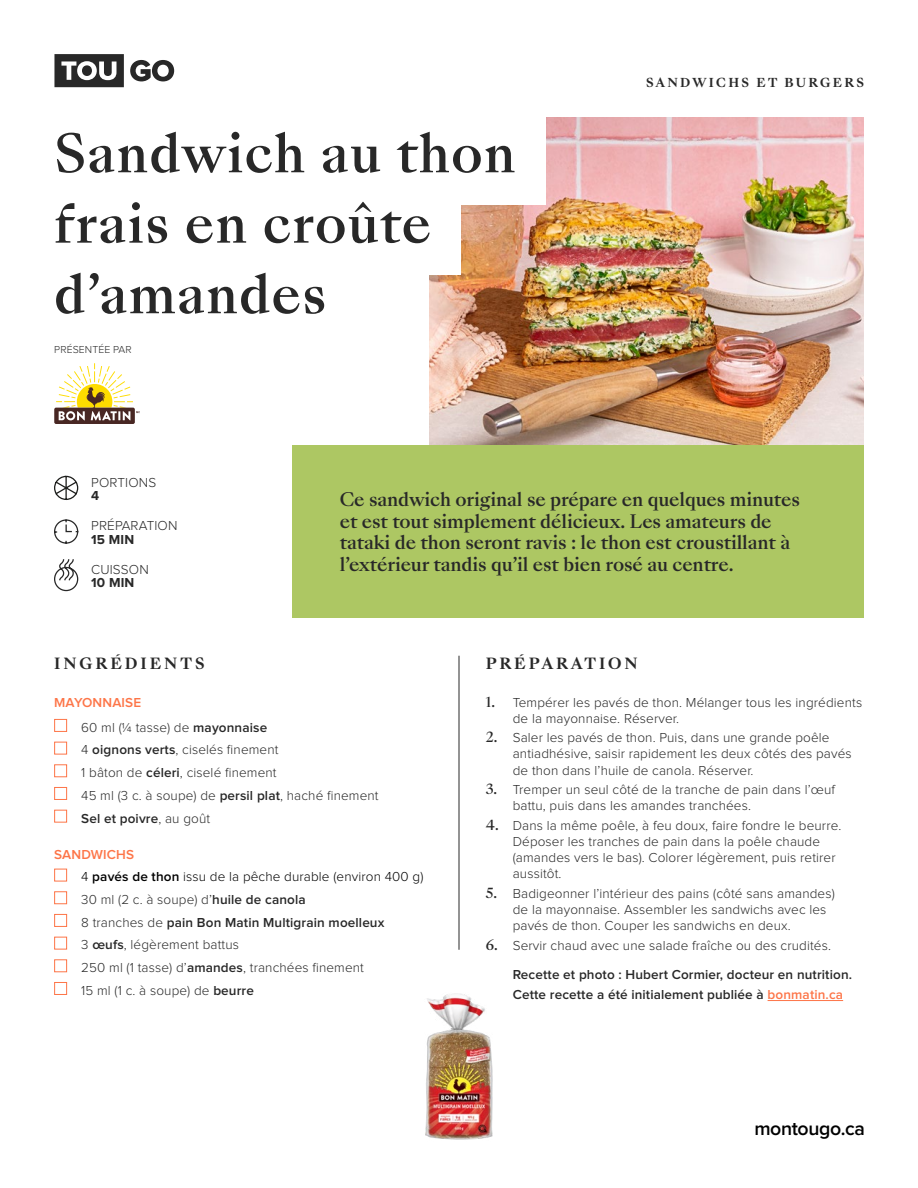
<style>
.page{position:relative;width:918px;height:1188px;background:#fff}
.page>*{position:absolute;margin:0;border:0;box-sizing:border-box;transform-origin:0 0}
.t1{font:500 51px/70.5px "Sang Bleu Kingdom";letter-spacing:.02em;color:#282828}
.t2{font:600 19.5px "Proxima Nova";letter-spacing:-.02em;color:#000}
.t3{font:500 18px/21.6px "Sang Bleu Kingdom";letter-spacing:-.01em;color:#282828}
.t4{font:700 15px "Sang Bleu Kingdom";letter-spacing:.2em;color:#282828}
.t5{font:300 13.5px/16.2px "Proxima Nova";letter-spacing:.01em;color:#282828}
.t6{font:600 13.5px/19.5px "Proxima Nova";letter-spacing:.01em;color:#282828}
.t7{font:700 13.5px "Proxima Nova";letter-spacing:.01em;color:#282828}
.t8{font:700 12px "Sang Bleu Kingdom";letter-spacing:.2em;color:#282828}
.t9{font:300 10.5px "Proxima Nova";letter-spacing:.01em;color:#282828}
.s1{font-weight:600;color:#fd7548}
.s2{font-weight:600}
.s3{color:#000}
.s4{font-weight:600;color:#000}
.s5{font-family:"Sang Bleu Kingdom";font-weight:500}
.s6{color:#fd7548}
</style>
<div class="page">
<img style="left:429px;top:117px;width:435px;height:328px">
<div style="left:54px;top:54px;width:70px;height:33px;background:#282828"></div>
<svg style="left:130px;top:60px;width:44px;height:21px"></svg>
<svg style="left:61px;top:61px;width:56px;height:19px"></svg>
<div style="left:292px;top:445px;width:572px;height:173px;background:#adc763"></div>
<hr style="left:768px;top:1000px;width:75px;height:1px;background:#fd7548">
<hr style="left:459px;top:656px;width:1px;height:294px;background:#282828">
<div style="left:54px;top:114px;width:492px;height:91px;background:#fff"></div>
<div style="left:54px;top:184px;width:407px;height:91px;background:#fff"></div>
<div style="left:54px;top:719px;width:13px;height:13px;border:1px solid #fd7548"></div>
<div style="left:54px;top:742px;width:13px;height:12px;border:1px solid #fd7548"></div>
<div style="left:54px;top:764px;width:13px;height:13px;border:1px solid #fd7548"></div>
<div style="left:54px;top:787px;width:13px;height:13px;border:1px solid #fd7548"></div>
<div style="left:54px;top:810px;width:13px;height:13px;border:1px solid #fd7548"></div>
<div style="left:54px;top:869px;width:13px;height:12px;border:1px solid #fd7548"></div>
<div style="left:54px;top:891px;width:13px;height:13px;border:1px solid #fd7548"></div>
<div style="left:54px;top:914px;width:13px;height:13px;border:1px solid #fd7548"></div>
<div style="left:54px;top:937px;width:13px;height:12px;border:1px solid #fd7548"></div>
<div style="left:54px;top:959px;width:13px;height:13px;border:1px solid #fd7548"></div>
<div style="left:54px;top:982px;width:13px;height:13px;border:1px solid #fd7548"></div>
<svg style="left:54px;top:476px;width:24px;height:24px"></svg>
<svg style="left:54px;top:519px;width:24px;height:25px"></svg>
<svg style="left:54px;top:559px;width:24px;height:32px"></svg>
<svg style="left:54px;top:363px;width:86px;height:61px"></svg>
<img style="left:425px;top:993px;width:68px;height:147px">
<h1 class="t1" style="left:54px;top:120px;width:463px">Sandwich au thon frais en croûte d’amandes</h1>
<p class="t9" style="left:54px;top:344px;width:79px">PRÉSENTÉE PAR</p>
<p class="t8" style="left:646px;top:74px;width:219px">SANDWICHS ET BURGERS</p>
<p class="t5" style="left:91px;top:474px;width:67px">PORTIONS</p>
<p class="t7" style="left:91px;top:488px;width:10px">4</p>
<p class="t5" style="left:91px;top:518px;width:88px">PRÉPARATION</p>
<p class="t7" style="left:91px;top:531px;width:44px">15 MIN</p>
<p class="t5" style="left:91px;top:561px;width:59px">CUISSON</p>
<p class="t7" style="left:91px;top:575px;width:45px">10 MIN</p>
<h3 class="t3" style="left:340px;top:489px;width:462px">Ce sandwich original se prépare en quelques minutes et est tout simplement délicieux. Les amateurs de tataki de thon seront ravis : le thon est croustillant à l’extérieur tandis qu’il est bien rosé au centre.</h3>
<p class="t4" style="left:54px;top:653px;width:152px">INGRÉDIENTS</p>
<p class="t5" style="left:81px;top:690px;width:187px;line-height:25.2px;text-indent:-27px"><span class="s1">MAYONNAISE<br></span>60 ml (¼ tasse) de <span class="s2">mayonnaise</span></p>
<p class="t5" style="left:81px;top:739px;width:299px;line-height:22.6px">4 <span class="s2">oignons verts</span>, ciselés finement<br>1 bâton de <span class="s2">céleri</span>, ciselé finement<br>45 ml (3 c. à soupe) de <span class="s2">persil plat</span>, haché finement <span class="s2">Sel et poivre</span>, au goût</p>
<p class="t5" style="left:81px;top:843px;width:344px;line-height:22.6px;text-indent:-27px"><span class="s1">SANDWICHS<br></span><span class="s3">4</span> <span class="s4">pavés de thon</span> <span class="s3">issu de la pêche durable (environ 400 g)<br></span>30 ml (2 c. à soupe) d’<span class="s2">huile de canola<br></span>8 tranches de <span class="s2">pain Bon Matin Multigrain moelleux<br></span>3 <span class="s2">œufs</span>, légèrement battus<br>250 ml (1 tasse) d’<span class="s2">amandes</span>, tranchées finement<br>15 ml (1 c. à soupe) de <span class="s2">beurre</span></p>
<p class="t4" style="left:486px;top:653px;width:153px">PRÉPARATION</p>
<p class="t5" style="left:513px;top:694px;width:351px;text-indent:-27px"><span class="s5">1.</span> Tempérer les pavés de thon. Mélanger tous les ingrédients de la mayonnaise. Réserver.</p>
<p class="t5" style="left:513px;top:730px;width:340px;text-indent:-27px"><span class="s5">2.</span> Saler les pavés de thon. Puis, dans une grande poêle antiadhésive, saisir rapidement les deux côtés des pavés de thon dans l’huile de canola. Réserver.</p>
<p class="t5" style="left:513px;top:782px;width:324px;text-indent:-27px"><span class="s5">3.</span> Tremper un seul côté de la tranche de pain dans l’œuf battu, puis dans les amandes tranchées.</p>
<p class="t5" style="left:513px;top:817px;width:330px;text-indent:-27px"><span class="s5">4.</span> Dans la même poêle, à feu doux, faire fondre le beurre.<br>Déposer les tranches de pain dans la poêle chaude (amandes vers le bas). Colorer légèrement, puis retirer aussitôt.</p>
<p class="t5" style="left:513px;top:885px;width:324px;text-indent:-27px"><span class="s5">5.</span> Badigeonner l’intérieur des pains (côté sans amandes) de la mayonnaise. Assembler les sandwichs avec les pavés de thon. Couper les sandwichs en deux.</p>
<p class="t5" style="left:486px;top:937px;width:347px"><span class="s5">6.</span> Servir chaud avec une salade fraîche ou des crudités.</p>
<p class="t6" style="left:513px;top:965px;width:341px">Recette et photo : Hubert Cormier, docteur en nutrition.<br>Cette recette a été initialement publiée à <span class="s6">bonmatin.ca</span></p>
<h2 class="t2" style="left:754px;top:1117px;width:112px">montougo.ca</h2>
</div>
